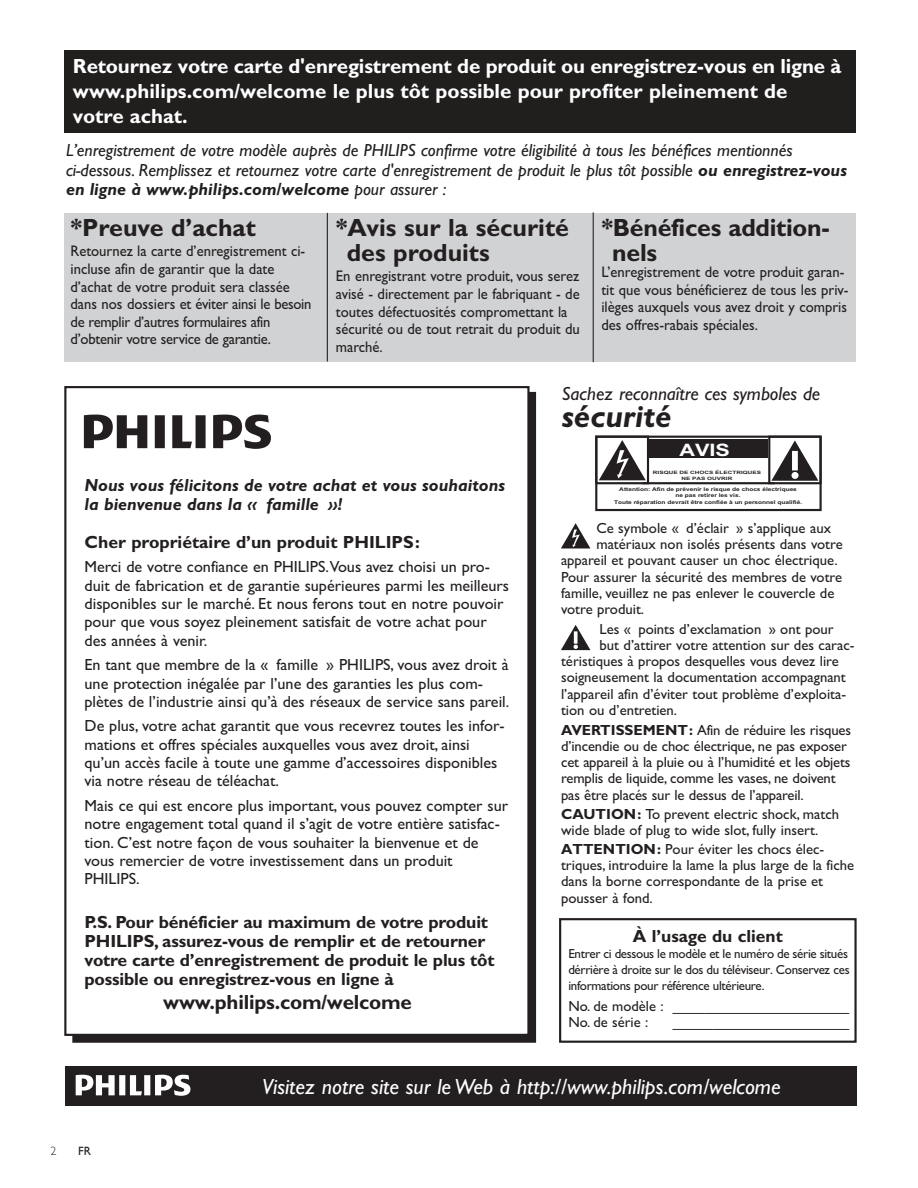
<style>
.page{position:relative;width:918px;height:1188px;background:#fff}
.page>*{position:absolute;margin:0;border:0;box-sizing:border-box;transform-origin:0 0}
.t1{font:italic 700 32.25px "Gill Sans Alt One WGL";color:#231f20}
.t2{font:700 24.9px/24.9px "Gill Sans Alt One WGL";color:#231f20}
.t3{font:italic 22.05px "Gill Sans Alt One WGL";color:#fff}
.t4{font:700 20.55px/24.9px "Gill Sans Alt One WGL";letter-spacing:-.01em;color:#fff}
.t5{font:700 20.55px "Gill Sans Alt One WGL";letter-spacing:-.01em;color:#231f20}
.t6{font:italic 19.05px "Gill Sans Alt One WGL";color:#231f20}
.t7{font:italic 17.55px/19.8px "Gill Sans Alt One WGL";color:#211e1e}
.t8{font:700 17.55px/19px "Gill Sans Alt One WGL";letter-spacing:-.01em;color:#231f20}
.t9{font:italic 700 17.55px "Gill Sans Alt One WGL";color:#231f20}
.t10{font:700 17.1px "Arial";color:#fff;scale:1.26 1}
.t11{font:16.2px/18.3px "Gill Sans Alt One WGL";color:#231f20}
.t12{font:15.45px/17.5px "Gill Sans Alt One WGL";color:#231f20;scale:.95 1}
.t13{font:14.7px/16.2px "Gill Sans Alt One WGL";color:#231f20}
.t14{font:13.05px/15.6px "Gill Sans Alt One WGL";letter-spacing:-.025em;color:#231f20}
.t15{font:12px "Gill Sans Alt One WGL";color:#231f20}
.t16{font:12px "Gill Sans Alt One WGL Light";color:#231f20}
.t17{font:700 5.1px/6.4px "Arial";color:#231f20;text-align:center;scale:1.26 1}
.t18{font:700 4.5px/5.6px "Arial";color:#231f20;text-align:center;scale:1.42 1}
.s1{font-weight:700}
</style>
<div class="page">
<div style="left:65px;top:50px;width:791px;height:83px;background:#211e1e"></div>
<div style="left:559px;top:918px;width:298px;height:125px;border:2px solid #231f20"></div>
<div style="left:64px;top:386px;width:466px;height:650px;border:2px solid #231f20"></div>
<div style="left:65px;top:1066px;width:145px;height:39px;background:#231f20"></div>
<div style="left:207px;top:1066px;width:649px;height:39px;background:#231f20"></div>
<div style="left:65px;top:213px;width:791px;height:148px;background:#d1d2d4"></div>
<hr style="left:327px;top:213px;width:1px;height:149px;background:#231f20">
<hr style="left:593px;top:212px;width:1px;height:150px;background:#231f20">
<svg style="left:561px;top:523px;width:29px;height:25px"></svg>
<svg style="left:561px;top:625px;width:29px;height:25px"></svg>
<div style="left:595px;top:436px;width:227px;height:75px;border:2px solid #231f20"></div>
<div style="left:595px;top:436px;width:54px;height:48px;border:2px solid #231f20"></div>
<div style="left:768px;top:436px;width:54px;height:48px;border:2px solid #231f20"></div>
<hr style="left:642px;top:482px;width:132px;height:2px;background:#231f20">
<svg style="left:599px;top:440px;width:47px;height:40px"></svg>
<svg style="left:771px;top:440px;width:47px;height:41px"></svg>
<div style="left:649px;top:440px;width:118px;height:18px;background:#231f20"></div>
<svg style="left:76px;top:1075px;width:114px;height:21px"></svg>
<svg style="left:84px;top:415px;width:187px;height:34px"></svg>
<h3 class="t4" style="left:73px;top:56px;width:770px">Retournez votre carte d'enregistrement de produit ou enregistrez-vous en ligne à www.philips.com/welcome le plus tôt possible pour profiter pleinement de votre achat.</h3>
<p class="t7" style="left:66px;top:142px;width:782px">L’enregistrement de votre modèle auprès de PHILIPS confirme votre éligibilité à tous les bénéfices mentionnés ci-dessous. Remplissez et retournez votre carte d'enregistrement de produit le plus tôt possible <span class="s1">ou enregistrez-vous en ligne à www.philips.com/welcome</span> pour assurer :</p>
<h2 class="t2" style="left:71px;top:218px;width:187px">*Preuve d’achat</h2>
<h2 class="t2" style="left:347px;top:218px;width:224px;text-indent:-11px">*Avis sur la sécurité des produits</h2>
<h2 class="t2" style="left:612px;top:218px;width:219px;text-indent:-11px">*Bénéfices addition&shy;nels</h2>
<p class="t12" style="left:71px;top:244px;width:255px">Retournez la carte d’enregistrement ci&shy;incluse afin de garantir que la date d’achat de votre produit sera classée dans nos dossiers et éviter ainsi le besoin de remplir d’autres formulaires afin d’obtenir votre service de garantie.</p>
<p class="t12" style="left:336px;top:269px;width:258px">En enregistrant votre produit, vous serez avisé - directement par le fabriquant - de toutes défectuosités compromettant la sécurité ou de tout retrait du produit du marché.</p>
<p class="t12" style="left:601px;top:265px;width:262px">L’enregistrement de votre produit garan&shy;tit que vous bénéficierez de tous les priv&shy;ilèges auxquels vous avez droit y compris des offres-rabais spéciales.</p>
<p class="t9" style="left:85px;top:479px;width:422px">Nous vous félicitons de votre achat et vous souhaitons</p>
<p class="t9" style="left:85px;top:498px;width:259px">la bienvenue dans la « famille »!</p>
<p class="t8" style="left:85px;top:534px;width:337px">Cher propriétaire d’un produit PHILIPS:</p>
<p class="t11" style="left:85px;top:560px;width:426px">Merci de votre confiance en PHILIPS.Vous avez choisi un pro&shy;duit de fabrication et de garantie supérieures parmi les meilleurs disponibles sur le marché. Et nous ferons tout en notre pouvoir pour que vous soyez pleinement satisfait de votre achat pour des années à venir.</p>
<p class="t11" style="left:85px;top:657px;width:426px">En tant que membre de la « famille » PHILIPS, vous avez droit à une protection inégalée par l’une des garanties les plus com&shy;plètes de l’industrie ainsi qu’à des réseaux de service sans pareil.</p>
<p class="t11" style="left:85px;top:719px;width:422px">De plus, votre achat garantit que vous recevrez toutes les infor&shy;mations et offres spéciales auxquelles vous avez droit, ainsi qu’un accès facile à toute une gamme d’accessoires disponibles via notre réseau de téléachat.</p>
<p class="t11" style="left:85px;top:798px;width:425px">Mais ce qui est encore plus important, vous pouvez compter sur notre engagement total quand il s’agit de votre entière satisfac&shy;tion. C’est notre façon de vous souhaiter la bienvenue et de vous remercier de votre investissement dans un produit PHILIPS.</p>
<p class="t8" style="left:85px;top:914px;width:412px">P.S. Pour bénéficier au maximum de votre produit PHILIPS, assurez-vous de remplir et de retourner votre carte d’enregistrement de produit le plus tôt possible ou enregistrez-vous en ligne à</p>
<h3 class="t5" style="left:163px;top:995px;width:250px">www.philips.com/welcome</h3>
<p class="t6" style="left:562px;top:387px;width:260px">Sachez reconnaître ces symboles de</p>
<h1 class="t1" style="left:562px;top:405px;width:111px">sécurité</h1>
<p class="t10" style="left:679px;top:444px;width:42px">AVIS</p>
<p class="t18" style="left:653px;top:470px;width:78px">RISQUE DE CHOCS ÉLECTRIQUES<br>NE PAS OUVRIR</p>
<p class="t17" style="left:614px;top:487px;width:151px">Attention: Afin de prévenir le risque de chocs électriques<br>ne pas retirer les vis.<br>Toute réparation devrait être confiée à un personnel qualifié.</p>
<p class="t13" style="left:596px;top:522px;width:236px">Ce symbole « d’éclair » s’applique aux</p>
<p class="t13" style="left:596px;top:538px;width:248px">matériaux non isolés présents dans votre</p>
<p class="t13" style="left:561px;top:554px;width:278px">appareil et pouvant causer un choc électrique.</p>
<p class="t13" style="left:561px;top:570px;width:283px">Pour assurer la sécurité des membres de votre</p>
<p class="t13" style="left:561px;top:586px;width:275px">famille, veuillez ne pas enlever le couvercle de</p>
<p class="t13" style="left:561px;top:602px;width:85px">votre produit.</p>
<p class="t13" style="left:600px;top:623px;width:236px">Les « points d’exclamation » ont pour</p>
<p class="t13" style="left:600px;top:639px;width:256px">but d’attirer votre attention sur des carac-</p>
<p class="t13" style="left:561px;top:655px;width:279px">téristiques à propos desquelles vous devez lire</p>
<p class="t13" style="left:561px;top:671px;width:286px">soigneusement la documentation accompagnant</p>
<p class="t13" style="left:561px;top:687px;width:287px">l’appareil afin d’éviter tout problème d’exploita-</p>
<p class="t13" style="left:561px;top:703px;width:118px">tion ou d’entretien.</p>
<p class="t13" style="left:561px;top:724px;width:291px"><span class="s1">AVERTISSEMENT:</span> Afin de réduire les risques d’incendie ou de choc électrique, ne pas exposer cet appareil à la pluie ou à l’humidité et les objets remplis de liquide, comme les vases, ne doivent pas être placés sur le dessus de l’appareil.</p>
<p class="t13" style="left:561px;top:807px;width:280px"><span class="s1">CAUTION:</span> To prevent electric shock, match wide blade of plug to wide slot, fully insert.</p>
<p class="t13" style="left:561px;top:843px;width:295px"><span class="s1">ATTENTION:</span> Pour éviter les chocs élec&shy;triques, introduire la lame la plus large de la fiche dans la borne correspondante de la prise et pousser à fond.</p>
<p class="t8" style="left:633px;top:929px;width:151px">À l’usage du client</p>
<p class="t14" style="left:568px;top:948px;width:283px">Entrer ci dessous le modèle et le numéro de série situés dérrière à droite sur le dos du téléviseur. Conservez ces informations pour référence ultérieure.</p>
<p class="t13" style="left:568px;top:1000px;width:282px">No. de modèle : ______________________<br>No. de série :</p>
<p class="t13" style="left:673px;top:1016px;width:178px">______________________</p>
<p class="t16" style="left:51px;top:1144px;width:7px">2</p>
<p class="t15" style="left:78px;top:1144px;width:14px">FR</p>
<h3 class="t3" style="left:262px;top:1079px;width:520px">Visitez notre site sur le Web à http://www.philips.com/welcome</h3>
</div>
